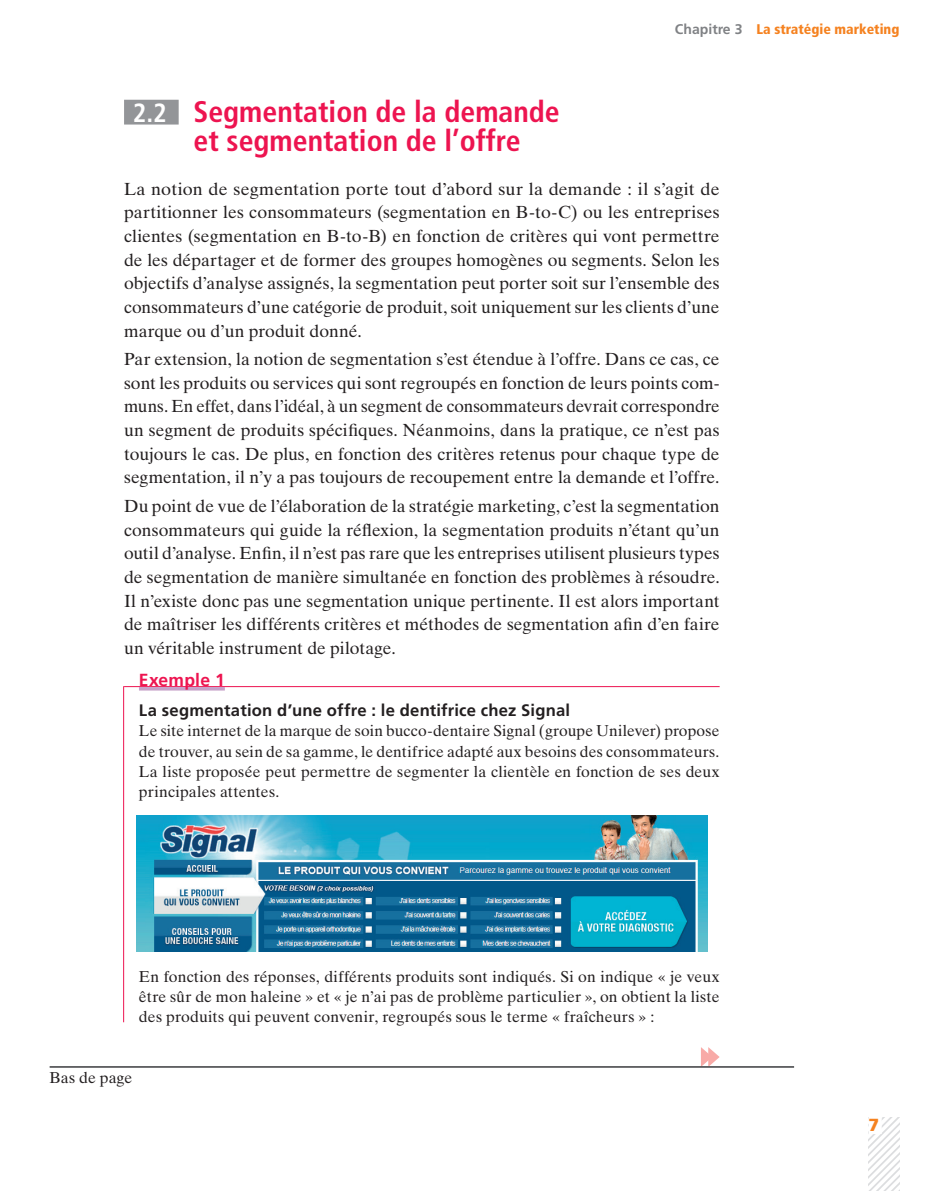
<style>
.page{position:relative;width:943px;height:1191px;background:#fff}
.page>*{position:absolute;margin:0;border:0;box-sizing:border-box;transform-origin:0 0}
.t1{font:700 condensed 29.75px/29.8px "Frutiger LT Std";color:#ed1450}
.t2{font:17.5px/23.6px "Times Ten";color:#231f20;text-align:justify}
.t3{font:700 17.5px "Frutiger LT Std";letter-spacing:.01em;color:#ed1450}
.t4{font:900 17.5px "Frutiger LT Std";color:#f58220}
.t5{font:700 16.62px "Frutiger LT Std";letter-spacing:.015em;color:#231f20}
.t6{font:15.75px/20.1px "Times Ten";letter-spacing:.01em;color:#231f20;text-align:justify}
.t7{font:900 condensed 14px "Frutiger LT Std";color:#f58220}
.s1{font-weight:700;font-stretch:normal;color:#808285}
.s2{font-size:26.25px;color:#fff}
</style>
<div class="page">
<svg style="left:868px;top:1117px;width:31px;height:74px"></svg>
<div style="left:868px;top:1116px;width:13px;height:18px;background:#fff"></div>
<div style="left:124px;top:100px;width:55px;height:25px;background:#939598"></div>
<hr style="left:124px;top:686px;width:595px;height:1px;background:#ed1450">
<hr style="left:139px;top:687px;width:86px;height:3px;background:#c7a0c9">
<img style="left:136px;top:815px;width:571px;height:136px">
<hr style="left:123px;top:686px;width:1px;height:336px;background:#ed1450">
<svg style="left:701px;top:1047px;width:18px;height:19px"></svg>
<hr style="left:50px;top:1066px;width:744px;height:1px;background:#57585a">
<p class="t7" style="left:675px;top:21px;width:226px"><span class="s1">Chapitre 3</span> La stratégie marketing</p>
<h1 class="t1" style="left:193px;top:96px;width:367px;text-indent:-61px"><span class="s2">2.2</span> Segmentation de la demande et segmentation de l’offre</h1>
<p class="t2" style="left:124px;top:177px;width:597px">La notion de segmentation porte tout d’abord sur la demande : il s’agit de partitionner les consommateurs (segmentation en B-to-C) ou les entreprises clientes (segmentation en B-to-B) en fonction de critères qui vont permettre de les départager et de former des groupes homogènes ou segments. Selon les objectifs d’analyse assignés, la segmentation peut porter soit sur l’ensemble des consommateurs d’une catégorie de produit, soit uniquement sur les clients d’une marque ou d’un produit donné.</p>
<p class="t2" style="left:124px;top:347px;width:597px">Par extension, la notion de segmentation s’est étendue à l’offre. Dans ce cas, ce sont les produits ou services qui sont regroupés en fonction de leurs points com&shy;muns. En effet, dans l’idéal, à un segment de consommateurs devrait correspondre un segment de produits spécifiques. Néanmoins, dans la pratique, ce n’est pas toujours le cas. De plus, en fonction des critères retenus pour chaque type de segmentation, il n’y a pas toujours de recoupement entre la demande et l’offre.</p>
<p class="t2" style="left:124px;top:494px;width:597px">Du point de vue de l’élaboration de la stratégie marketing, c’est la segmentation consommateurs qui guide la réflexion, la segmentation produits n’étant qu’un outil d’analyse. Enfin, il n’est pas rare que les entreprises utilisent plusieurs types de segmentation de manière simultanée en fonction des problèmes à résoudre.<br>Il n’existe donc pas une segmentation unique pertinente. Il est alors important de maîtriser les différents critères et méthodes de segmentation afin d’en faire un véritable instrument de pilotage.</p>
<p class="t3" style="left:139px;top:670px;width:87px">Exemple 1</p>
<p class="t5" style="left:139px;top:700px;width:433px">La segmentation d’une offre : le dentifrice chez Signal</p>
<p class="t6" style="left:139px;top:721px;width:582px">Le site internet de la marque de soin bucco-dentaire Signal (groupe Unilever) propose de trouver, au sein de sa gamme, le dentifrice adapté aux besoins des consommateurs.<br>La liste proposée peut permettre de segmenter la clientèle en fonction de ses deux principales attentes.</p>
<p class="t6" style="left:139px;top:966px;width:582px">En fonction des réponses, différents produits sont indiqués. Si on indique « je veux être sûr de mon haleine » et « je n’ai pas de problème particulier », on obtient la liste des produits qui peuvent convenir, regroupés sous le terme « fraîcheurs » :</p>
<p class="t6" style="left:50px;top:1067px;width:84px">Bas de page</p>
<p class="t4" style="left:868px;top:1114px;width:12px">7</p>
</div>
